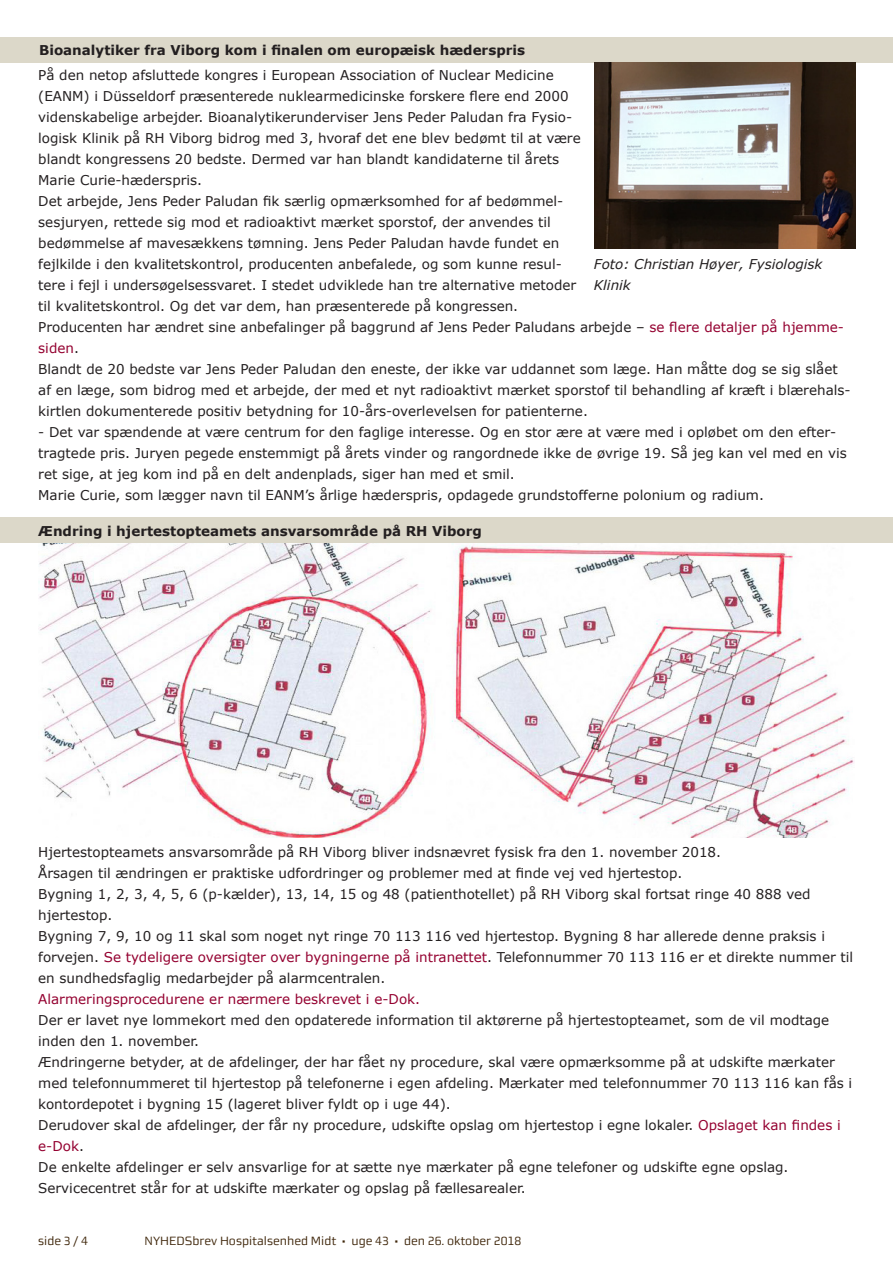
<style>
.page{position:relative;width:893px;height:1263px;background:#fff}
.page>*{position:absolute;margin:0;border:0;box-sizing:border-box;transform-origin:0 0}
.brod{font:13.5px/21px "Verdana";color:#231f20}
.overskrift{font:700 13.5px "Verdana";color:#231f20}
.brod-2{font:13.5px "Verdana";color:#940130}
.billede{font:italic 13.5px/21px "Verdana";color:#231f20}
.t1{font:12px "midtsans";color:#3d2408}
.s1{color:#940130}
</style>
<div class="page">
<div style="left:0;top:518px;width:893px;height:25px;background:#dcd8c9"></div>
<div style="left:1px;top:37px;width:892px;height:25px;background:#dcd8c9"></div>
<img style="left:595px;top:62px;width:260px;height:186px">
<img style="left:38px;top:543px;width:817px;height:294px">
<p class="overskrift" style="left:39px;top:41px;width:487px">Bioanalytiker fra Viborg kom i finalen om europæisk hæderspris</p>
<p class="brod" style="left:38px;top:65px;width:544px">På den netop afsluttede kongres i European Association of Nuclear Medicine (EANM) i Düsseldorf præsenterede nuklearmedicinske forskere flere end 2000 videnskabelige arbejder. Bioanalytikerunderviser Jens Peder Paludan fra Fysio&shy;logisk Klinik på RH Viborg bidrog med 3, hvoraf det ene blev bedømt til at være blandt kongressens 20 bedste. Dermed var han blandt kandidaterne til årets Marie Curie-hæderspris.</p>
<p class="brod" style="left:38px;top:191px;width:540px">Det arbejde, Jens Peder Paludan fik særlig opmærksomhed for af bedømmel&shy;sesjuryen, rettede sig mod et radioaktivt mærket sporstof, der anvendes til bedømmelse af mavesækkens tømning. Jens Peder Paludan havde fundet en fejlkilde i den kvalitetskontrol, producenten anbefalede, og som kunne resul&shy;tere i fejl i undersøgelsessvaret. I stedet udviklede han tre alternative metoder til kvalitetskontrol. Og det var dem, han præsenterede på kongressen.</p>
<p class="brod" style="left:38px;top:317px;width:807px">Producenten har ændret sine anbefalinger på baggrund af Jens Peder Paludans arbejde – <span class="s1">se flere detaljer på hjemme&shy;siden</span>.</p>
<p class="brod" style="left:38px;top:359px;width:814px">Blandt de 20 bedste var Jens Peder Paludan den eneste, der ikke var uddannet som læge. Han måtte dog se sig slået af en læge, som bidrog med et arbejde, der med et nyt radioaktivt mærket sporstof til behandling af kræft i blærehals&shy;kirtlen dokumenterede positiv betydning for 10-års-overlevelsen for patienterne.</p>
<p class="brod" style="left:38px;top:422px;width:810px">- Det var spændende at være centrum for den faglige interesse. Og en stor ære at være med i opløbet om den efter&shy;tragtede pris. Juryen pegede enstemmigt på årets vinder og rangordnede ikke de øvrige 19. Så jeg kan vel med en vis ret sige, at jeg kom ind på en delt andenplads, siger han med et smil.</p>
<p class="brod" style="left:38px;top:485px;width:727px">Marie Curie, som lægger navn til EANM’s årlige hæderspris, opdagede grundstofferne polonium og radium.</p>
<p class="billede" style="left:594px;top:254px;width:230px">Foto: Christian Høyer, Fysiologisk<br>Klinik</p>
<p class="overskrift" style="left:38px;top:522px;width:445px">Ændring i hjertestopteamets ansvarsområde på RH Viborg</p>
<p class="brod" style="left:38px;top:842px;width:684px">Hjertestopteamets ansvarsområde på RH Viborg bliver indsnævret fysisk fra den 1. november 2018.</p>
<p class="brod" style="left:38px;top:863px;width:645px">Årsagen til ændringen er praktiske udfordringer og problemer med at finde vej ved hjertestop.</p>
<p class="brod" style="left:38px;top:884px;width:774px">Bygning 1, 2, 3, 4, 5, 6 (p-kælder), 13, 14, 15 og 48 (patienthotellet) på RH Viborg skal fortsat ringe 40 888 ved</p>
<p class="brod" style="left:38px;top:905px;width:76px">hjertestop.</p>
<p class="brod" style="left:38px;top:926px;width:816px">Bygning 7, 9, 10 og 11 skal som noget nyt ringe 70 113 116 ved hjertestop. Bygning 8 har allerede denne praksis i forvejen. <span class="s1">Se tydeligere oversigter over bygningerne på intranettet</span>. Telefonnummer 70 113 116 er et direkte nummer til en sundhedsfaglig medarbejder på alarmcentralen.</p>
<p class="brod-2" style="left:38px;top:990px;width:383px">Alarmeringsprocedurene er nærmere beskrevet i e-Dok.</p>
<p class="brod" style="left:38px;top:1010px;width:793px">Der er lavet nye lommekort med den opdaterede information til aktørerne på hjertestopteamet, som de vil modtage inden den 1. november.</p>
<p class="brod" style="left:38px;top:1052px;width:815px">Ændringerne betyder, at de afdelinger, der har fået ny procedure, skal være opmærksomme på at udskifte mærkater med telefonnummeret til hjertestop på telefonerne i egen afdeling. Mærkater med telefonnummer 70 113 116 kan fås i kontordepotet i bygning 15 (lageret bliver fyldt op i uge 44).</p>
<p class="brod" style="left:38px;top:1115px;width:804px">Derudover skal de afdelinger, der får ny procedure, udskifte opslag om hjertestop i egne lokaler. <span class="s1">Opslaget kan findes i e-Dok</span>.</p>
<p class="brod" style="left:38px;top:1157px;width:752px">De enkelte afdelinger er selv ansvarlige for at sætte nye mærkater på egne telefoner og udskifte egne opslag.</p>
<p class="brod" style="left:38px;top:1178px;width:489px">Servicecentret står for at udskifte mærkater og opslag på fællesarealer.</p>
<p class="t1" style="left:38px;top:1234px;width:51px">side 3 / 4</p>
<p class="t1" style="left:145px;top:1234px;width:378px">NYHEDSbrev Hospitalsenhed Midt • uge 43 • den 26. oktober 2018</p>
</div>
